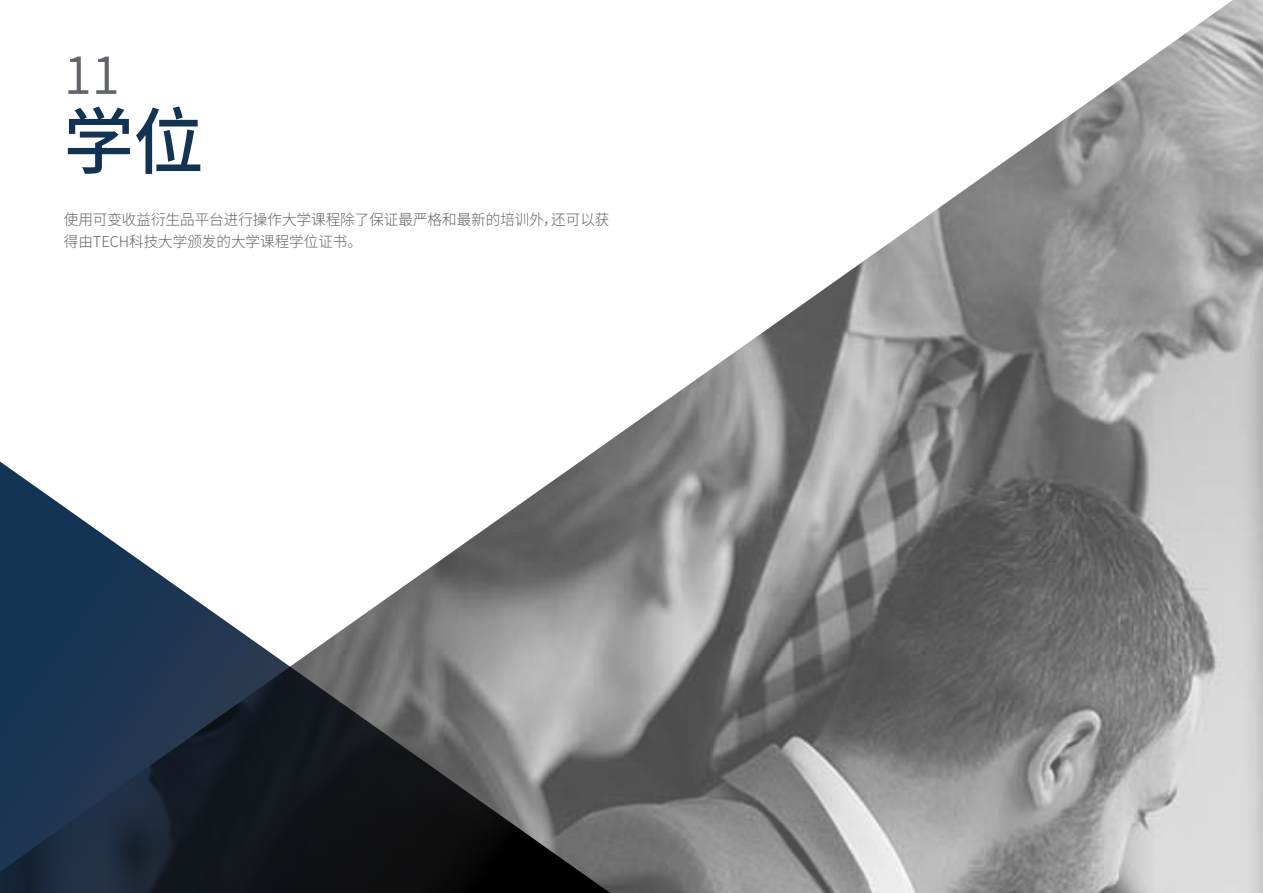
<style>
.page{position:relative;width:1263px;height:893px;background:#fff}
.page>*{position:absolute;margin:0;border:0;box-sizing:border-box;transform-origin:0 0}
.t1{font:500 72px "Source Han Sans CN";color:#123352}
.t2{font:52.5px "Source Han Sans CN";color:#61646a}
.t3{font:300 15px/22.5px "Source Han Sans CN";color:#61646a}
</style>
<div class="page">
<img style="left:602px;top:0;width:661px;height:893px">
<svg style="left:0;top:446px;width:640px;height:447px"></svg>
<h2 class="t2" style="left:64px;top:45px;width:57px">11</h2>
<h1 class="t1" style="left:64px;top:101px;width:141px">学位</h1>
<p class="t3" style="left:64px;top:208px;width:547px">使用可变收益衍生品平台进行操作大学课程除了保证最严格和最新的培训外，还可以获得由TECH科技大学颁发的大学课程学位证书。</p>
</div>
